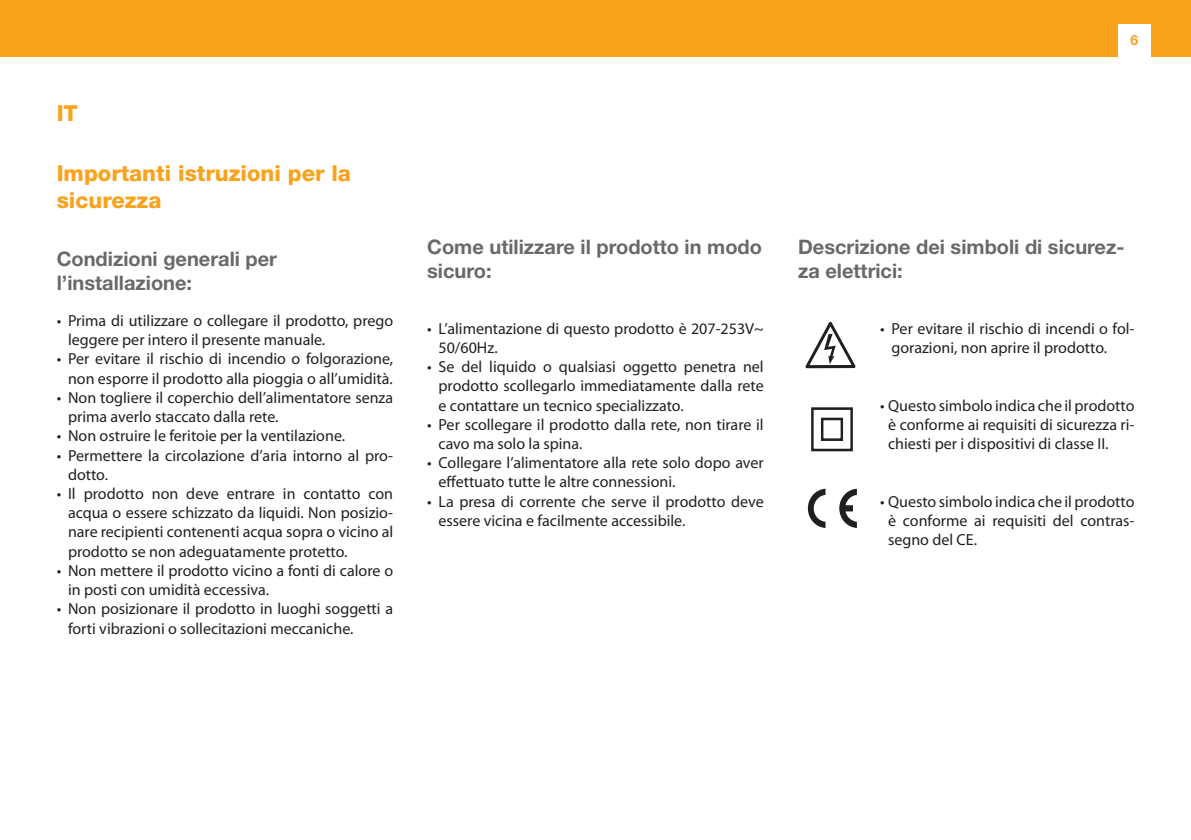
<style>
.page{position:relative;width:1191px;height:840px;background:#fff}
.page>*{position:absolute;margin:0;border:0;box-sizing:border-box;transform-origin:0 0}
.t1{font:800 22px/26.4px "Helvetica Neue LT Std";color:#f9a21c}
.t2{font:700 20px/24px "Helvetica Neue";color:#69696c}
.t3{font:16px/19.2px "Myriad Pro";color:#231f20}
.t4{font:700 14px "Helvetica Neue";color:#f9a21c}
</style>
<div class="page">
<div style="left:0;top:0;width:1191px;height:57px;background:#f9a21c"></div>
<svg style="left:811px;top:407px;width:42px;height:45px"></svg>
<svg style="left:808px;top:488px;width:17px;height:39px"></svg>
<svg style="left:839px;top:488px;width:18px;height:39px"></svg>
<svg style="left:805px;top:321px;width:51px;height:48px"></svg>
<div style="left:1118px;top:25px;width:32px;height:32px;background:#fff"></div>
<h1 class="t1" style="left:57px;top:100px;width:23px">IT</h1>
<h1 class="t1" style="left:57px;top:160px;width:296px">Importanti istruzioni per la sicurezza</h1>
<p class="t2" style="left:57px;top:246px;width:222px">Condizioni generali per l’installazione:</p>
<p class="t3" style="left:68px;top:310px;width:327px;text-indent:-11px">• Prima di utilizzare o collegare il prodotto, prego leggere per intero il presente manuale.</p>
<p class="t3" style="left:57px;top:349px;width:338px;text-align:right">• Per evitare il rischio di incendio o folgorazione, non esporre il prodotto alla pioggia o all’umidità.</p>
<p class="t3" style="left:68px;top:387px;width:327px;text-indent:-11px">• Non togliere il coperchio dell’alimentatore senza prima averlo staccato dalla rete.</p>
<p class="t3" style="left:57px;top:426px;width:290px">• Non ostruire le feritoie per la ventilazione.</p>
<p class="t3" style="left:68px;top:445px;width:327px;text-indent:-11px">• Permettere la circolazione d’aria intorno al pro&shy;dotto.</p>
<p class="t3" style="left:68px;top:483px;width:327px;text-align:justify;text-indent:-11px">• Il prodotto non deve entrare in contatto con acqua o essere schizzato da liquidi. Non posizio&shy;nare recipienti contenenti acqua sopra o vicino al prodotto se non adeguatamente protetto.</p>
<p class="t3" style="left:68px;top:560px;width:327px;text-indent:-11px">• Non mettere il prodotto vicino a fonti di calore o in posti con umidità eccessiva.</p>
<p class="t3" style="left:68px;top:598px;width:327px;text-indent:-11px">• Non posizionare il prodotto in luoghi soggetti a forti vibrazioni o sollecitazioni meccaniche.</p>
<p class="t4" style="left:1130px;top:31px;width:9px">6</p>
<p class="t2" style="left:427px;top:234px;width:336px">Come utilizzare il prodotto in modo sicuro:</p>
<p class="t3" style="left:438px;top:318px;width:327px;text-indent:-11px">• L’alimentazione di questo prodotto è 207-253V~<br>50/60Hz.</p>
<p class="t3" style="left:438px;top:356px;width:327px;text-align:justify;text-indent:-11px">• Se del liquido o qualsiasi oggetto penetra nel prodotto scollegarlo immediatamente dalla rete e contattare un tecnico specializzato.</p>
<p class="t3" style="left:438px;top:414px;width:327px;text-indent:-11px">• Per scollegare il prodotto dalla rete, non tirare il cavo ma solo la spina.</p>
<p class="t3" style="left:438px;top:452px;width:327px;text-indent:-11px">• Collegare l’alimentatore alla rete solo dopo aver effettuato tutte le altre connessioni.</p>
<p class="t3" style="left:438px;top:491px;width:327px;text-indent:-11px">• La presa di corrente che serve il prodotto deve essere vicina e facilmente accessibile.</p>
<p class="t2" style="left:798px;top:234px;width:328px">Descrizione dei simboli di sicurez&shy;za elettrici:</p>
<p class="t3" style="left:891px;top:318px;width:244px;text-indent:-11px">• Per evitare il rischio di incendi o fol&shy;gorazioni, non aprire il prodotto.</p>
<p class="t3" style="left:888px;top:395px;width:248px;text-align:justify;text-indent:-8px">• Questo simbolo indica che il prodotto è conforme ai requisiti di sicurezza ri&shy;chiesti per i dispositivi di classe II.</p>
<p class="t3" style="left:888px;top:491px;width:248px;text-align:justify;text-indent:-8px">• Questo simbolo indica che il prodotto è conforme ai requisiti del contras&shy;segno del CE.</p>
</div>
